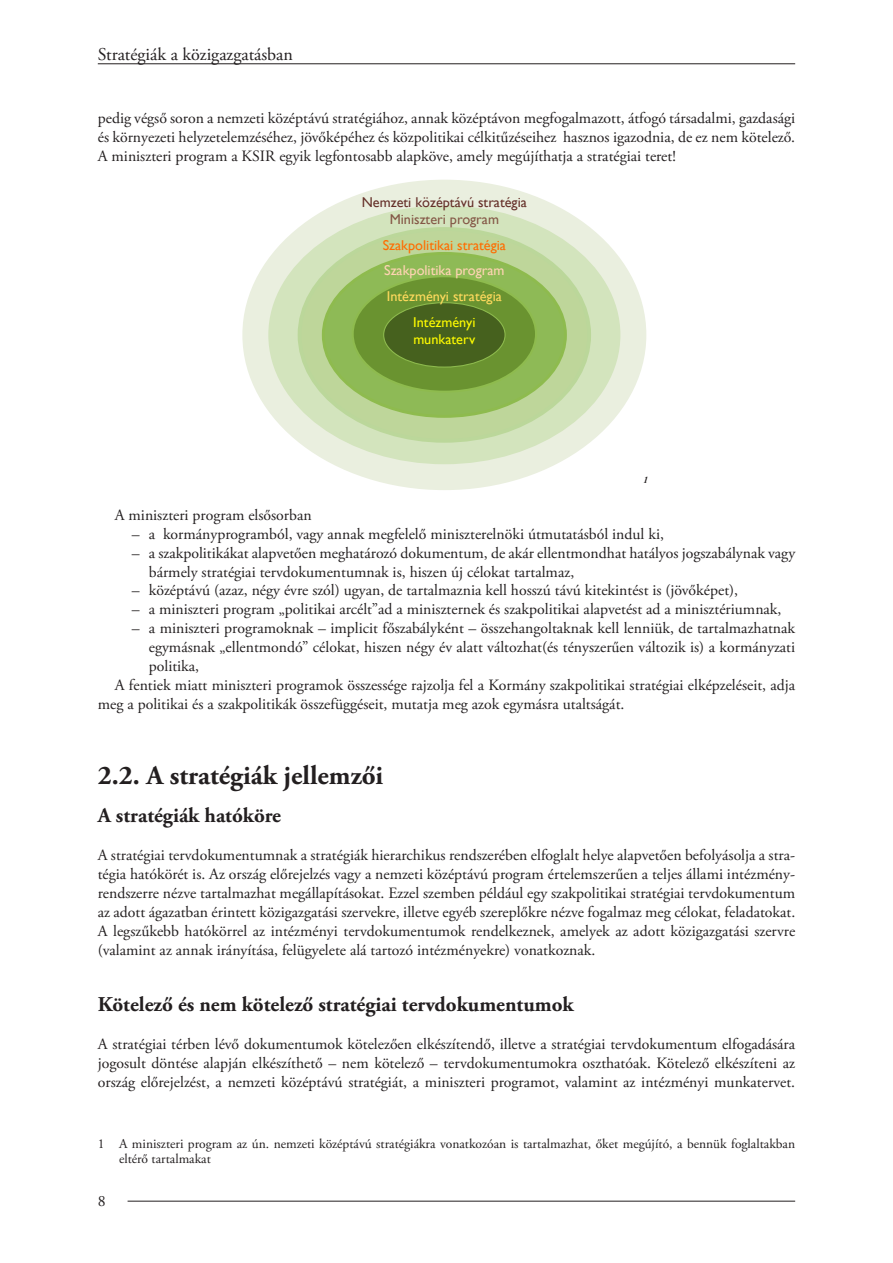
<style>
.page{position:relative;width:893px;height:1263px;background:#fff}
.page>*{position:absolute;margin:0;border:0;box-sizing:border-box;transform-origin:0 0}
._02_focímek_18{font:700 27px "Adobe Garamond Pro";color:#231f20}
._03_alcím_14{font:700 21px "Adobe Garamond Pro";color:#231f20}
.t1{font:18px "Adobe Garamond Pro";color:#231f20}
._04_első_bekezdés{font:15.75px/18.9px "Adobe Garamond Pro";color:#231f20;text-align:justify}
._05_kenyér{font:15.75px/18.9px "Adobe Garamond Pro";color:#231f20;text-align:justify}
.tartalom__8{font:14.25px "Gill Sans";color:#653029}
.tartalom__8-2{font:14.25px "Gill Sans";color:#ff6c00}
.tartalom__8-3{font:14.25px "Gill Sans";color:#ffd4b3}
.tartalom__8-4{font:14.25px "Gill Sans";color:#ffda5d}
.tartalom__8-5{font:14.25px/17.1px "Gill Sans";color:#fffc00}
.tartalom__8-6{font:14.25px "Gill Sans";color:#845746}
.lábjegyzet{font:13.5px/15px "Adobe Garamond Pro";color:#231f20}
.t2{font:italic 700 9.15px "Times New Roman";color:#231f20}
</style>
<div class="page">
<hr style="left:128px;top:1201px;width:667px;height:1px;background:#231f20">
<hr style="left:98px;top:63px;width:697px;height:1px;background:#231f20">
<div style="left:245px;top:182px;width:399px;height:305px;background:#eaefdf;border-radius:50%"></div>
<div style="left:271px;top:208px;width:347px;height:254px;background:#d3e4bd;border-radius:50%"></div>
<div style="left:300px;top:229px;width:289px;height:212px;background:#bed69a;border-radius:50%"></div>
<div style="left:323px;top:253px;width:242px;height:163px;background:#8eba56;border-radius:50%"></div>
<div style="left:353px;top:276px;width:183px;height:116px;background:#6a9330;border-radius:50%"></div>
<div style="left:384px;top:303px;width:121px;height:64px;background:#46611e;border-radius:50%"></div>
<p class="t1" style="left:98px;top:43px;width:197px">Stratégiák a közigazgatásban</p>
<p class="_05_kenyér" style="left:98px;top:109px;width:699px">pedig végső soron a nemzeti középtávú stratégiához, annak középtávon megfogalmazott, átfogó társadalmi, gazdasági és környezeti helyzetelemzéséhez, jövőképéhez és közpolitikai célkitűzéseihez hasznos igazodnia, de ez nem kötelező.<br>A miniszteri program a KSIR egyik legfontosabb alapköve, amely megújíthatja a stratégiai teret!</p>
<p class="tartalom__8" style="left:362px;top:194px;width:167px">Nemzeti középtávú stratégia</p>
<p class="tartalom__8-6" style="left:390px;top:211px;width:111px">Miniszteri program</p>
<p class="tartalom__8-2" style="left:383px;top:237px;width:125px">Szakpolitikai stratégia</p>
<p class="tartalom__8-3" style="left:384px;top:262px;width:122px">Szakpolitika program</p>
<p class="tartalom__8-4" style="left:387px;top:288px;width:116px">Intézményi stratégia</p>
<p class="tartalom__8-5" style="left:413px;top:313px;width:64px">Intézményi munkaterv</p>
<p class="t2" style="left:643px;top:473px;width:6px">1</p>
<p class="_05_kenyér" style="left:115px;top:506px;width:198px">A miniszteri program elsősorban</p>
<p class="_04_első_bekezdés" style="left:132px;top:525px;width:534px">– a kormányprogramból, vagy annak megfelelő miniszterelnöki útmutatásból indul ki,</p>
<p class="_04_első_bekezdés" style="left:149px;top:544px;width:648px;text-indent:-17px">– a szakpolitikákat alapvetően meghatározó dokumentum, de akár ellentmondhat hatályos jogszabálynak vagy bármely stratégiai tervdokumentumnak is, hiszen új célokat tartalmaz,</p>
<p class="_04_első_bekezdés" style="left:132px;top:581px;width:608px">– középtávú (azaz, négy évre szól) ugyan, de tartalmaznia kell hosszú távú kitekintést is (jövőképet),</p>
<p class="_04_első_bekezdés" style="left:132px;top:600px;width:651px">– a miniszteri program „politikai arcélt”ad a miniszternek és szakpolitikai alapvetést ad a minisztériumnak,</p>
<p class="_04_első_bekezdés" style="left:149px;top:619px;width:648px;text-indent:-17px">– a miniszteri programoknak – implicit főszabályként – összehangoltaknak kell lenniük, de tartalmazhatnak egymásnak „ellentmondó” célokat, hiszen négy év alatt változhat(és tényszerűen változik is) a kormányzati politika,</p>
<p class="_05_kenyér" style="left:98px;top:676px;width:699px;text-indent:17px">A fentiek miatt miniszteri programok összessége rajzolja fel a Kormány szakpolitikai stratégiai elképzeléseit, adja meg a politikai és a szakpolitikák összefüggéseit, mutatja meg azok egymásra utaltságát.</p>
<p class="_02_focímek_18" style="left:98px;top:760px;width:287px">2.2. A stratégiák jellemzői</p>
<p class="_03_alcím_14" style="left:98px;top:803px;width:185px">A stratégiák hatóköre</p>
<p class="_04_első_bekezdés" style="left:98px;top:846px;width:699px">A stratégiai tervdokumentumnak a stratégiák hierarchikus rendszerében elfoglalt helye alapvetően befolyásolja a stra&shy;tégia hatókörét is. Az ország előrejelzés vagy a nemzeti középtávú program értelemszerűen a teljes állami intézmény&shy;rendszerre nézve tartalmazhat megállapításokat. Ezzel szemben például egy szakpolitikai stratégiai tervdokumentum az adott ágazatban érintett közigazgatási szervekre, illetve egyéb szereplőkre nézve fogalmaz meg célokat, feladatokat.<br>A legszűkebb hatókörrel az intézményi tervdokumentumok rendelkeznek, amelyek az adott közigazgatási szervre (valamint az annak irányítása, felügyelete alá tartozó intézményekre) vonatkoznak.</p>
<p class="_03_alcím_14" style="left:98px;top:992px;width:477px">Kötelező és nem kötelező stratégiai tervdokumentumok</p>
<p class="_04_első_bekezdés" style="left:98px;top:1035px;width:699px">A stratégiai térben lévő dokumentumok kötelezően elkészítendő, illetve a stratégiai tervdokumentum elfogadására jogosult döntése alapján elkészíthető – nem kötelező – tervdokumentumokra oszthatóak. Kötelező elkészíteni az ország előrejelzést, a nemzeti középtávú stratégiát, a miniszteri programot, valamint az intézményi munkatervet.</p>
<p class="lábjegyzet" style="left:119px;top:1136px;width:678px;text-indent:-21px">1 A miniszteri program az ún. nemzeti középtávú stratégiákra vonatkozóan is tartalmazhat, őket megújító, a bennük foglaltakban eltérő tartalmakat</p>
<p class="_04_első_bekezdés" style="left:98px;top:1192px;width:9px">8</p>
</div>
